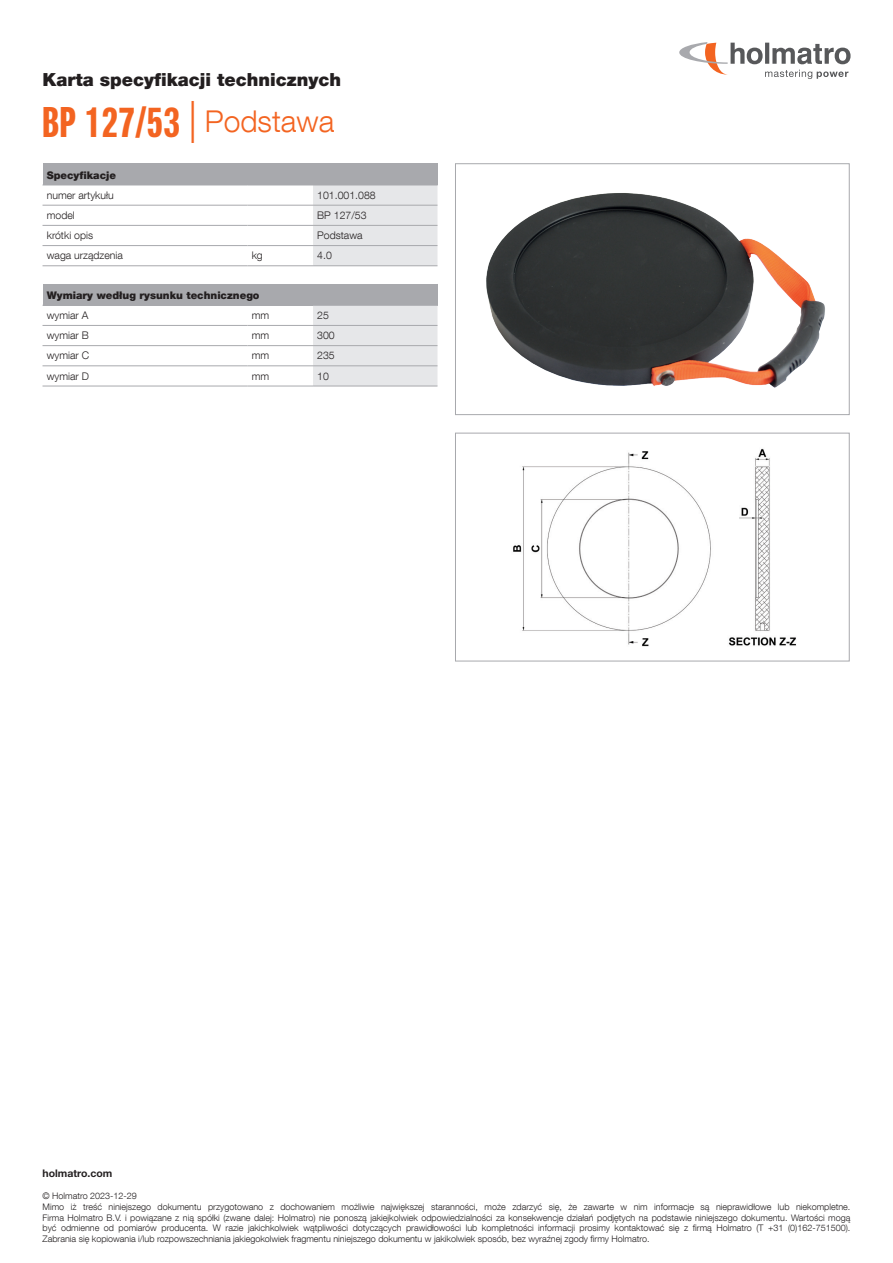
<style>
.page{position:relative;width:893px;height:1263px;background:#fff}
.page>*{position:absolute;margin:0;border:0;box-sizing:border-box;transform-origin:0 0}
.t1{font:700 42px "Neue Helvetica Pro 79 Cm";letter-spacing:.02em;color:#f36421}
.t2{font:900 18px "Helvetica Neue LT Com";color:#231f20}
.t3{font:300 10.5px "Helvetica Neue LT Com";color:#231f20}
.t4{font:900 10.5px "Helvetica Neue LT Com";color:#231f20}
.t5{font:700 10.5px "Helvetica Neue LT Std";color:#231f20}
.t6{font:300 9px/10.8px "Helvetica Neue LT Com";color:#231f20}
.s1{font-family:"Helvetica Neue LT Std";font-weight:300}
.s2{font-family:"Helvetica Neue LT Com";font-weight:300;font-size:30px}
</style>
<div class="page">
<svg style="left:679px;top:42px;width:171px;height:37px"></svg>
<div style="left:43px;top:164px;width:394px;height:21px;background:#a8a9ad"></div>
<svg style="left:313px;top:164px;width:125px;height:102px"></svg>
<hr style="left:43px;top:185px;width:204px;height:1px;background:#a8a9ad">
<hr style="left:247px;top:185px;width:66px;height:1px;background:#a8a9ad">
<hr style="left:313px;top:185px;width:125px;height:1px;background:#a8a9ad">
<hr style="left:43px;top:205px;width:204px;height:1px;background:#a8a9ad">
<hr style="left:247px;top:205px;width:66px;height:1px;background:#a8a9ad">
<hr style="left:313px;top:205px;width:124px;height:1px;background:#a8a9ad">
<hr style="left:43px;top:225px;width:204px;height:1px;background:#a8a9ad">
<hr style="left:247px;top:225px;width:66px;height:1px;background:#a8a9ad">
<hr style="left:313px;top:225px;width:124px;height:1px;background:#a8a9ad">
<hr style="left:43px;top:265px;width:204px;height:1px;background:#a8a9ad">
<hr style="left:43px;top:245px;width:204px;height:1px;background:#a8a9ad">
<hr style="left:247px;top:265px;width:66px;height:1px;background:#a8a9ad">
<hr style="left:247px;top:245px;width:66px;height:1px;background:#a8a9ad">
<hr style="left:313px;top:265px;width:124px;height:1px;background:#a8a9ad">
<hr style="left:313px;top:245px;width:124px;height:1px;background:#a8a9ad">
<div style="left:43px;top:284px;width:394px;height:21px;background:#a8a9ad"></div>
<svg style="left:313px;top:284px;width:125px;height:102px"></svg>
<hr style="left:43px;top:305px;width:204px;height:1px;background:#a8a9ad">
<hr style="left:247px;top:305px;width:66px;height:1px;background:#a8a9ad">
<hr style="left:313px;top:305px;width:125px;height:1px;background:#a8a9ad">
<hr style="left:43px;top:325px;width:204px;height:1px;background:#a8a9ad">
<hr style="left:247px;top:325px;width:66px;height:1px;background:#a8a9ad">
<hr style="left:313px;top:325px;width:124px;height:1px;background:#a8a9ad">
<hr style="left:43px;top:345px;width:204px;height:1px;background:#a8a9ad">
<hr style="left:247px;top:345px;width:66px;height:1px;background:#a8a9ad">
<hr style="left:313px;top:345px;width:124px;height:1px;background:#a8a9ad">
<hr style="left:43px;top:386px;width:204px;height:1px;background:#a8a9ad">
<hr style="left:43px;top:366px;width:204px;height:1px;background:#a8a9ad">
<hr style="left:247px;top:386px;width:66px;height:1px;background:#a8a9ad">
<hr style="left:247px;top:366px;width:66px;height:1px;background:#a8a9ad">
<hr style="left:313px;top:386px;width:124px;height:1px;background:#a8a9ad">
<hr style="left:313px;top:366px;width:124px;height:1px;background:#a8a9ad">
<img style="left:513px;top:448px;width:283px;height:199px">
<div style="left:455px;top:433px;width:394px;height:228px;border:1px solid #a8a9ad"></div>
<img style="left:486px;top:193px;width:339px;height:195px">
<div style="left:455px;top:164px;width:394px;height:251px;border:1px solid #a8a9ad"></div>
<h2 class="t2" style="left:43px;top:68px;width:300px">Karta specyfikacji technicznych</h2>
<h1 class="t1" style="left:43px;top:97px;width:293px">BP 127/53 <span class="s1">|</span> <span class="s2">Podstawa</span></h1>
<p class="t4" style="left:47px;top:169px;width:71px">Specyfikacje</p>
<p class="t3" style="left:47px;top:189px;width:68px">numer artykułu</p>
<p class="t3" style="left:317px;top:189px;width:60px">101.001.088</p>
<p class="t3" style="left:47px;top:209px;width:30px">model</p>
<p class="t3" style="left:317px;top:209px;width:51px">BP 127/53</p>
<p class="t3" style="left:47px;top:229px;width:48px">krótki opis</p>
<p class="t3" style="left:317px;top:229px;width:47px">Podstawa</p>
<p class="t3" style="left:47px;top:249px;width:78px">waga urządzenia</p>
<p class="t3" style="left:252px;top:249px;width:13px">kg</p>
<p class="t3" style="left:317px;top:249px;width:16px">4.0</p>
<p class="t4" style="left:47px;top:289px;width:214px">Wymiary według rysunku technicznego</p>
<p class="t3" style="left:47px;top:309px;width:43px">wymiar A</p>
<p class="t3" style="left:252px;top:309px;width:19px">mm</p>
<p class="t3" style="left:317px;top:309px;width:13px">25</p>
<p class="t3" style="left:47px;top:329px;width:44px">wymiar B</p>
<p class="t3" style="left:252px;top:329px;width:19px">mm</p>
<p class="t3" style="left:317px;top:329px;width:19px">300</p>
<p class="t3" style="left:47px;top:349px;width:44px">wymiar C</p>
<p class="t3" style="left:252px;top:349px;width:19px">mm</p>
<p class="t3" style="left:317px;top:349px;width:19px">235</p>
<p class="t3" style="left:47px;top:369px;width:44px">wymiar D</p>
<p class="t3" style="left:252px;top:369px;width:19px">mm</p>
<p class="t3" style="left:317px;top:369px;width:13px">10</p>
<p class="t5" style="left:43px;top:1167px;width:71px">holmatro.com</p>
<p class="t6" style="left:43px;top:1190px;width:809px">© Holmatro 2023-12-29<br>Mimo iż treść niniejszego dokumentu przygotowano z dochowaniem możliwie największej staranności, może zdarzyć się, że zawarte w nim informacje są nieprawidłowe lub niekompletne.<br>Firma Holmatro B.V. i powiązane z nią spółki (zwane dalej: Holmatro) nie ponoszą jakiejkolwiek odpowiedzialności za konsekwencje działań podjętych na podstawie niniejszego dokumentu. Wartości mogą być odmienne od pomiarów producenta. W razie jakichkolwiek wątpliwości dotyczących prawidłowości lub kompletności informacji prosimy kontaktować się z firmą Holmatro (T +31 (0)162-751500).<br>Zabrania się kopiowania i/lub rozpowszechniania jakiegokolwiek fragmentu niniejszego dokumentu w jakikolwiek sposób, bez wyraźnej zgody firmy Holmatro.</p>
</div>
